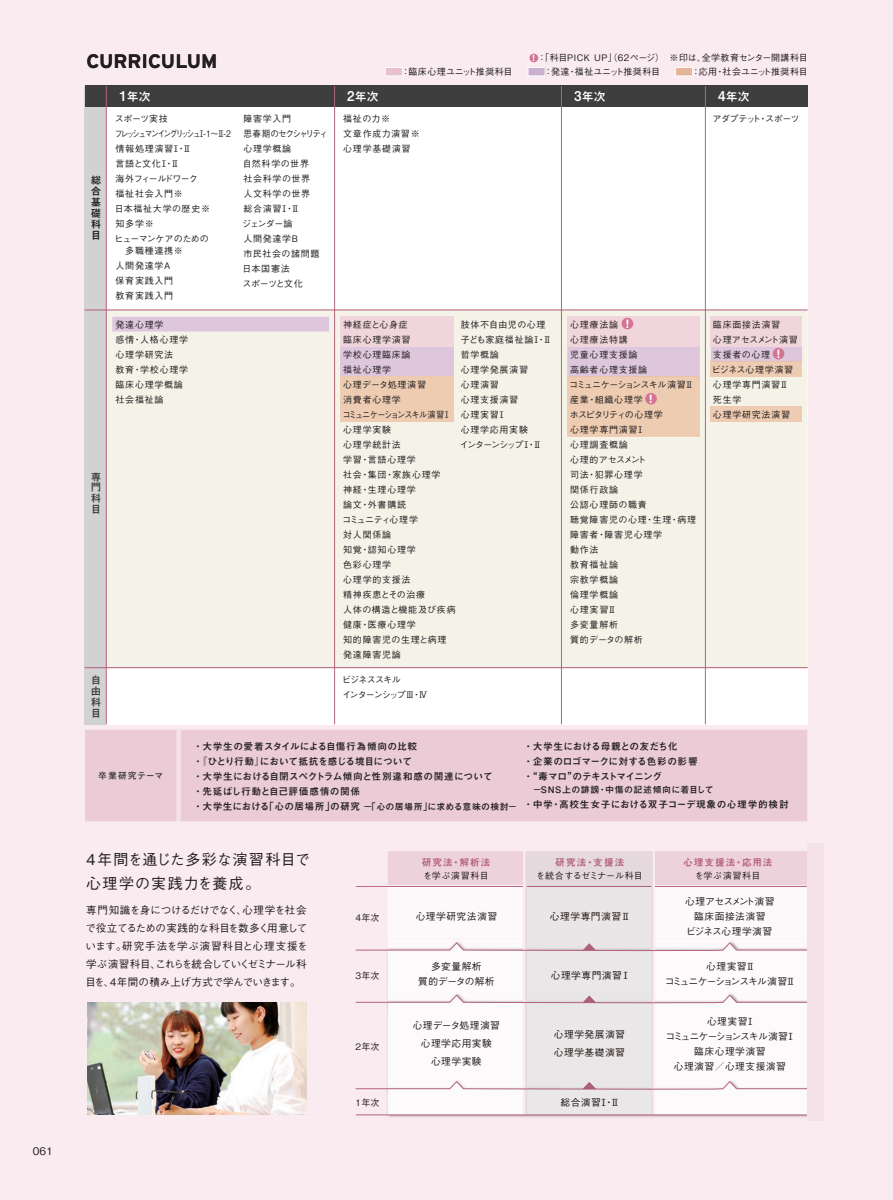
<style>
.page{position:relative;width:893px;height:1200px;background:#fff}
.page>*{position:absolute;margin:0;border:0;box-sizing:border-box;transform-origin:0 0}
.t1{font:700 19.5px "Interstate";color:#231f20}
.t2{font:500 15px/24px "Gothic BBB Pro";letter-spacing:.07em;color:#231f20}
.t3{font:700 12px "Mi Go MB1 Std De";color:#fff}
.t4{font:700 12px "Interstate";color:#fff}
.t5{font:500 10.5px/18px "Gothic BBB Pro";letter-spacing:-.025em;color:#231f20;text-align:justify}
.t6{font:700 10.5px/10.9px "Mi Go MB1 Std De";color:#3e3e3f;text-align:justify}
.t7{font:700 10.5px/10.9px "Mi Go MB1 Std De";color:#231f20;text-align:justify}
.t8{font:700 9.75px/15px "Mi Go MB1 Std De";letter-spacing:-.005em;color:#231f20}
.t9{font:500 9.75px/15px "Gothic BBB Pro";letter-spacing:.05em;color:#231f20;text-align:center}
.t10{font:700 9.75px/15px "Mi Go MB1 Std De";letter-spacing:-.03em;color:#231f20}
.t11{font:500 9.75px/18px "Gothic BBB Pro";letter-spacing:.05em;color:#231916}
.t12{font:700 9.75px "Mi Go MB1 Std De";letter-spacing:.065em;color:#231f20}
.t13{font:9.75px "Midashi Go Pr 5 MB31";letter-spacing:.09em;color:#b4637e}
.t14{font:500 9.75px/15px "Gothic BBB Pro";letter-spacing:-.105em;color:#231f20;text-align:center}
.t15{font:500 9px/15px "Gothic BBB Pro";letter-spacing:.08em;color:#231f20}
.t16{font:500 9px/15px "Gothic BBB Pro";letter-spacing:-.04em;color:#231f20}
.t17{font:500 9px "Gothic BBB Pro";letter-spacing:.01em;color:#231f20}
.t18{font:500 9px "Gothic BBB Pro";color:#231f20}
.t19{font:700 9px "Mi Go MB1 Std De";letter-spacing:.045em;color:#231f20;scale:.7 1}
.t20{font:500 9px/15px "Gothic BBB Pro";letter-spacing:-.1em;color:#231f20}
.t21{font:500 9px "Gothic BBB Pro";letter-spacing:.06em;color:#231f20}
.t22{font:500 9px "Gothic BBB Pro";letter-spacing:.02em;color:#231f20}
.t23{font:500 9px "Gothic BBB Pro";letter-spacing:-.015em;color:#231f20}
.t24{font:500 9px "Gothic BBB Pro";letter-spacing:-.06em;color:#231f20}
.t25{font:700 9px "Mi Go MB1 Std De";letter-spacing:.07em;color:#3e3e3f}
.s1{font-family:"Interstate";font-weight:700;color:#fff}
.s2{font-size:13.5px}
.s3{font-size:9px}
</style>
<div class="page">
<div style="left:0;top:0;width:892px;height:1199px;background:#f9ebef"></div>
<img style="left:87px;top:1002px;width:220px;height:112px">
<div style="left:85px;top:86px;width:723px;height:638px;background:#fff"></div>
<div style="left:107px;top:310px;width:701px;height:357px;background:#f5f2e8"></div>
<div style="left:85px;top:86px;width:21px;height:638px;background:#d1d2d4"></div>
<div style="left:85px;top:85px;width:723px;height:21px;background:#3e3e3f"></div>
<hr style="left:85px;top:309px;width:723px;height:1px;background:#b4637e">
<hr style="left:705px;top:86px;width:1px;height:638px;background:#b4637e">
<hr style="left:561px;top:86px;width:1px;height:638px;background:#b4637e">
<hr style="left:334px;top:86px;width:1px;height:638px;background:#b4637e">
<hr style="left:106px;top:86px;width:1px;height:638px;background:#b4637e">
<div style="left:85px;top:729px;width:722px;height:92px;background:#ebccd6"></div>
<div style="left:176px;top:729px;width:5px;height:92px;background:#f5e2e6"></div>
<hr style="left:85px;top:667px;width:723px;height:1px;background:#b4637e">
<div style="left:529px;top:54px;width:9px;height:8px;background:#d27492;border-radius:50%"></div>
<svg style="left:356px;top:851px;width:451px;height:263px"></svg>
<hr style="left:356px;top:1114px;width:451px;height:1px;background:#b4637e">
<div style="left:528px;top:67px;width:17px;height:9px;background:#ccb0d0"></div>
<div style="left:528px;top:67px;width:17px;height:9px;border:1px solid #fff"></div>
<div style="left:385px;top:67px;width:17px;height:9px;background:#e8c1cc"></div>
<div style="left:385px;top:67px;width:18px;height:9px;border:1px solid #fff"></div>
<div style="left:676px;top:67px;width:17px;height:9px;background:#e3b499"></div>
<div style="left:675px;top:67px;width:18px;height:9px;border:1px solid #fff"></div>
<div style="left:112px;top:316px;width:217px;height:15px;background:#dec7dd"></div>
<div style="left:340px;top:346px;width:114px;height:30px;background:#dec7dd"></div>
<div style="left:340px;top:316px;width:114px;height:30px;background:#f0d6dc"></div>
<div style="left:340px;top:376px;width:114px;height:46px;background:#edccb1"></div>
<div style="left:567px;top:346px;width:133px;height:30px;background:#dec7dd"></div>
<div style="left:567px;top:316px;width:133px;height:30px;background:#f0d6dc"></div>
<div style="left:567px;top:376px;width:133px;height:61px;background:#edccb1"></div>
<div style="left:711px;top:346px;width:91px;height:15px;background:#dec7dd"></div>
<div style="left:711px;top:316px;width:91px;height:30px;background:#f0d6dc"></div>
<div style="left:711px;top:361px;width:91px;height:16px;background:#edccb1"></div>
<div style="left:711px;top:406px;width:91px;height:16px;background:#edccb1"></div>
<div style="left:622px;top:318px;width:11px;height:11px;background:#d27492;border-radius:50%"></div>
<div style="left:773px;top:348px;width:11px;height:11px;background:#d27492;border-radius:50%"></div>
<div style="left:645px;top:393px;width:12px;height:11px;background:#d27492;border-radius:50%"></div>
<div style="left:807px;top:842px;width:17px;height:277px;background:#f5e2e6"></div>
<p class="t5" style="left:33px;top:1140px;width:22px">061</p>
<h1 class="t1" style="left:86px;top:50px;width:132px">CURRICULUM</h1>
<p class="t17" style="left:532px;top:51px;width:277px"><span class="s1">!</span> ：「科目PICK UP」（62ページ）　※印は、全学教育センター開講科目</p>
<p class="t22" style="left:401px;top:64px;width:113px">：臨床心理ユニット推奨科目</p>
<p class="t18" style="left:544px;top:64px;width:118px">：発達・福祉ユニット推奨科目</p>
<p class="t18" style="left:691px;top:64px;width:118px">：応用・社会ユニット推奨科目</p>
<p class="t7" style="left:91px;top:174px;width:12px">総合基礎科目</p>
<p class="t6" style="left:91px;top:470px;width:11px">専門科目</p>
<p class="t6" style="left:91px;top:673px;width:11px;text-align:left">自由科目</p>
<h3 class="t3" style="left:119px;top:87px;width:33px"><span class="s2">1</span>年次</h3>
<h3 class="t3" style="left:347px;top:87px;width:33px"><span class="s2">2</span>年次</h3>
<h3 class="t3" style="left:574px;top:87px;width:33px"><span class="s2">3</span>年次</h3>
<h3 class="t3" style="left:718px;top:87px;width:33px"><span class="s2">4</span>年次</h3>
<p class="t16" style="left:115px;top:110px;width:118px">スポーツ実技<br>フレッシュマンイングリッシュⅠ- 1 ～Ⅱ-2情報処理演習Ⅰ・Ⅱ<br>言語と文化Ⅰ・Ⅱ<br>海外フィールドワーク<br>福祉社会入門※<br>日本福祉大学の歴史※<br>知多学※<br>ヒューマンケアのための</p>
<p class="t15" style="left:116px;top:242px;width:69px">　多職種連携※人間発達学A<br>保育実践入門教育実践入門</p>
<p class="t15" style="left:242px;top:110px;width:87px">障害学入門<br>思春期のセクシャリティ心理学概論<br>自然科学の世界<br>社会科学の世界<br>人文科学の世界<br>総合演習Ⅰ・Ⅱ<br>ジェンダー論<br>人間発達学B<br>市民社会の諸問題日本国憲法<br>スポーツと文化</p>
<p class="t15" style="left:343px;top:110px;width:78px">福祉の力※<br>文章作成力演習※心理学基礎演習</p>
<p class="t24" style="left:712px;top:111px;width:88px">アダプテット・スポーツ</p>
<h3 class="t4" style="left:625px;top:317px;width:6px">!</h3>
<p class="t15" style="left:116px;top:315px;width:74px">発達心理学<br>感情・人格心理学心理学研究法<br>教育・学校心理学臨床心理学概論社会福祉論</p>
<p class="t15" style="left:342px;top:315px;width:115px">神経症と心身症<br>臨床心理学演習<br>学校心理臨床論<br>福祉心理学<br>心理データ処理演習<br>消費者心理学<br>コミュニケーションスキル演習Ⅰ心理学実験<br>心理学統計法<br>学習・言語心理学<br>社会・集団・家族心理学<br>神経・生理心理学<br>論文・外書購読<br>コミュニティ心理学<br>対人関係論<br>知覚・認知心理学<br>色彩心理学<br>心理学的支援法<br>精神疾患とその治療<br>人体の構造と機能及び疾病健康・医療心理学<br>知的障害児の生理と病理発達障害児論</p>
<p class="t15" style="left:460px;top:315px;width:94px">肢体不自由児の心理子ども家庭福祉論Ⅰ・Ⅱ哲学概論<br>心理学発展演習<br>心理演習<br>心理支援演習<br>心理実習Ⅰ<br>心理学応用実験<br>インターンシップⅠ・Ⅱ</p>
<p class="t15" style="left:569px;top:315px;width:128px">心理療法論<br>心理療法特講<br>児童心理支援論<br>高齢者心理支援論<br>コミュニケーションスキル演習Ⅱ産業・組織心理学<br>ホスピタリティの心理学<br>心理学専門演習Ⅰ<br>心理調査概論<br>心理的アセスメント<br>司法・犯罪心理学<br>関係行政論<br>公認心理師の職責<br>聴覚障害児の心理・生理・病理障害者・障害児心理学<br>動作法<br>教育福祉論<br>宗教学概論<br>倫理学概論<br>心理実習Ⅱ<br>多変量解析<br>質的データの解析</p>
<p class="t15" style="left:712px;top:315px;width:87px">臨床面接法演習<br>心理アセスメント演習支援者の心理<br>ビジネス心理学演習心理学専門演習Ⅱ死生学<br>心理学研究法演習</p>
<h3 class="t4" style="left:776px;top:347px;width:6px">!</h3>
<h3 class="t4" style="left:649px;top:392px;width:6px">!</h3>
<p class="t20" style="left:342px;top:671px;width:87px">ビジネススキル<br>インターンシップⅢ・Ⅳ</p>
<p class="t25" style="left:98px;top:768px;width:67px">卒業研究テーマ</p>
<p class="t8" style="left:193px;top:737px;width:324px">・大学生の愛着スタイルによる自傷行為傾向の比較<br>・『ひとり行動』において抵抗を感じる境目について<br>・大学生における自閉スペクトラム傾向と性別違和感の関連について<br>・先延ばし行動と自己評価感情の関係<br>・大学生における「心の居場所」の研究 <span class="s3">―「心の居場所」に求める意味の検討―</span></p>
<p class="t10" style="left:523px;top:737px;width:176px">・大学生における母親との友だち化<br>・企業のロゴマークに対する色彩の影響・“毒マロ”のテキストマイニング</p>
<p class="t19" style="left:534px;top:782px;width:258px">―SNS上の誹謗・中傷の記述傾向に着目して</p>
<p class="t12" style="left:523px;top:797px;width:267px">・中学・高校生女子における双子コーデ現象の心理学的検討</p>
<h2 class="t2" style="left:86px;top:844px;width:226px">4年間を通じた多彩な演習科目で心理学の実践力を養成。</h2>
<p class="t5" style="left:85px;top:899px;width:224px">専門知識を身につけるだけでなく、心理学を社会で役立てるための実践的な科目を数多く用意しています。研究手法を学ぶ演習科目と心理支援を学ぶ演習科目、これらを統合していくゼミナール科目を、4年間の積み上げ方式で学んでいきます。</p>
<p class="t13" style="left:422px;top:854px;width:70px">研究法・解析法</p>
<p class="t21" style="left:423px;top:868px;width:67px">を学ぶ演習科目</p>
<p class="t13" style="left:555px;top:854px;width:71px">研究法・支援法</p>
<p class="t23" style="left:536px;top:868px;width:108px">を統合するゼミナール科目</p>
<p class="t13" style="left:683px;top:854px;width:91px">心理支援法・応用法</p>
<p class="t21" style="left:695px;top:868px;width:67px">を学ぶ演習科目</p>
<p class="t15" style="left:355px;top:909px;width:26px">4年次</p>
<p class="t15" style="left:355px;top:966px;width:26px">3年次</p>
<p class="t9" style="left:416px;top:907px;width:83px">心理学研究法演習</p>
<p class="t9" style="left:418px;top:957px;width:78px">多変量解析<br>質的データの解析</p>
<p class="t11" style="left:550px;top:906px;width:82px">心理学専門演習Ⅱ</p>
<p class="t11" style="left:551px;top:965px;width:81px">心理学専門演習Ⅰ</p>
<p class="t9" style="left:685px;top:891px;width:91px">心理アセスメント演習臨床面接法演習<br>ビジネス心理学演習</p>
<p class="t14" style="left:665px;top:957px;width:132px">心理実習Ⅱ<br>コミュニケーションスキル演習Ⅱ</p>
<p class="t15" style="left:355px;top:1037px;width:26px">2年次</p>
<p class="t9" style="left:413px;top:1015px;width:89px;line-height:18px">心理データ処理演習心理学応用実験<br>心理学実験</p>
<p class="t11" style="left:554px;top:1024px;width:73px">心理学発展演習心理学基礎演習</p>
<p class="t9" style="left:666px;top:1012px;width:132px">心理実習Ⅰ<br>コミュニケーションスキル演習Ⅰ臨床心理学演習<br>心理演習／心理支援演習</p>
<p class="t15" style="left:355px;top:1093px;width:26px">1年次</p>
<p class="t11" style="left:560px;top:1092px;width:61px">総合演習Ⅰ・Ⅱ</p>
</div>
